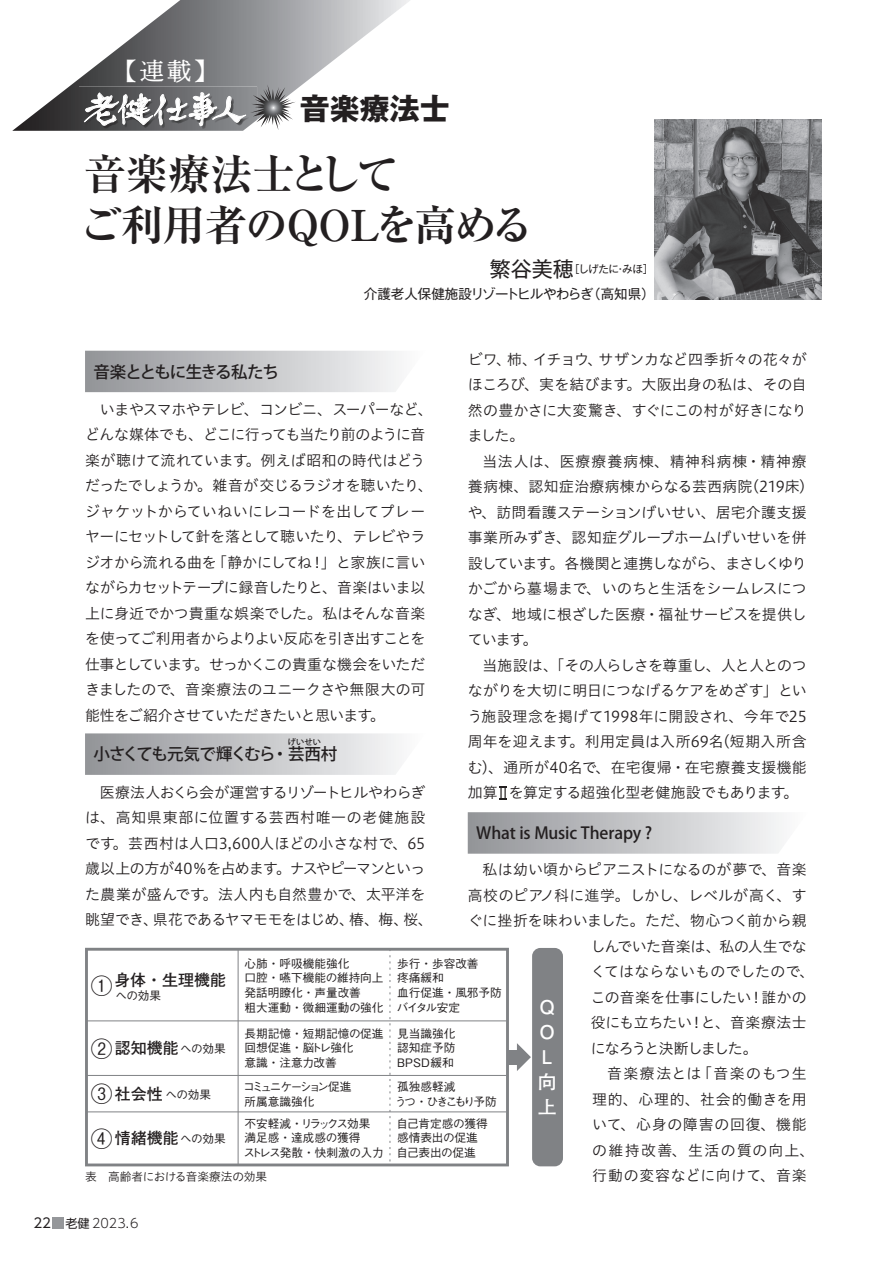
<style>
.page{position:relative;width:893px;height:1263px;background:#fff}
.page>*{position:absolute;margin:0;border:0;box-sizing:border-box;transform-origin:0 0}
.t1{font:700 42.45px/51px "Ryumin Pr 6 N";letter-spacing:-.03em;color:#231f20}
.t2{font:500 36px "P Utayomi Std N";letter-spacing:-.1em;color:#fff}
.t3{font:700 30px "Gothic MB101 Pr 6 N";color:#231f20}
.t4{font:24px "P Shuei N Min Std N L";color:#fff}
.t5{font:500 21.75px/45px "Gothic BBB Pr 6";color:#231f20;text-align:justify}
.t6{font:700 18.9px/25.2px "Futo Go B101 Pr 6";color:#fff}
.t7{font:500 16.5px "Koz Go Pr 6 N";letter-spacing:-.015em;color:#231f20}
.t8{font:500 16.5px "Koz Go Pr 6 N";letter-spacing:-.065em;color:#231f20}
.t9{font:500 16.5px "Koz Go Pr 6 N";letter-spacing:-.07em;color:#231f20}
.t10{font:700 16.05px "Futo Go B101 Pr 6";color:#231f20}
.t11{font:14.85px/25.5px "Hiragino UD Sans Std N W3";letter-spacing:-.01em;color:#231f20;text-align:justify}
.t12{font:14.85px "Hiragino UD Sans Std N W3";letter-spacing:.055em;color:#231f20}
.t13{font:14.85px "Hiragino UD Sans Std N W3";letter-spacing:.015em;color:#231f20}
.t14{font:14.85px "Hiragino UD Sans Std N W3";letter-spacing:.09em;color:#231f20}
.t15{font:14.85px "Hiragino UD Sans Std N W3";letter-spacing:.05em;color:#231f20}
.t16{font:14.85px "Hiragino UD Sans Std N W3";letter-spacing:.085em;color:#231f20}
.t17{font:14.85px "Hiragino UD Sans Std N W3";letter-spacing:-.08em;color:#231f20}
.t18{font:13.5px "Gothic MB101 Pr 6 N";letter-spacing:-.015em;color:#231f20}
.t19{font:300 12.75px "UD Shin Go Pr 6 N";color:#231f20}
.t20{font:500 11.7px/14.5px "Gothic BBB Pr 6";color:#231f20}
.t21{font:500 11.7px/14.5px "Gothic BBB Pr 6";letter-spacing:-.03em;color:#231f20}
.t22{font:500 11.7px/14.5px "Gothic BBB Pr 6";letter-spacing:-.02em;color:#231f20}
.t23{font:500 11.7px/14.5px "Gothic BBB Pr 6";letter-spacing:-.105em;color:#231f20}
.t24{font:11.7px "Hiragino UD Sans Std N W3";letter-spacing:-.02em;color:#231f20}
.t25{font:500 11.7px/14.5px "Gothic BBB Pr 6";letter-spacing:-.14em;color:#231f20}
.t26{font:10.5px "Gothic MB101 Pr 6 N";letter-spacing:-.035em;color:#231f20}
.t27{font:500 8.25px "Koz Go Pr 6 N";color:#231f20}
.s1{font-size:21px}
.s2{font-family:"Gothic BBB Pr 6";font-weight:500;font-size:11.7px}
.s3{font-family:"Futo Go B101 Pr 6";font-weight:700;font-size:16.05px}
.s4{font-weight:400;font-size:13.35px}
.s5{font-weight:400;font-size:12.15px}
</style>
<div class="page">
<svg style="left:12px;top:0;width:398px;height:131px"></svg>
<img style="left:79px;top:86px;width:178px;height:45px">
<svg style="left:84px;top:84px;width:212px;height:46px;background:#818284"></svg>
<img style="left:655px;top:119px;width:166px;height:181px">
<div style="left:53px;top:1218px;width:11px;height:11px;background:#95979a"></div>
<svg style="left:85px;top:351px;width:314px;height:41px;background:#c2c3c6"></svg>
<svg style="left:85px;top:733px;width:314px;height:42px;background:#c3c4c6"></svg>
<svg style="left:468px;top:812px;width:314px;height:42px;background:#c3c4c6"></svg>
<svg style="left:85px;top:948px;width:424px;height:218px"></svg>
<div style="left:532px;top:948px;width:31px;height:218px;background:#808285;border-radius:8px"></div>
<div style="left:508px;top:1050px;width:10px;height:14px;background:#808285"></div>
<svg style="left:517px;top:1043px;width:14px;height:28px"></svg>
<hr style="left:87px;top:1020px;width:419px;height:1px;background:#808285">
<hr style="left:87px;top:1075px;width:419px;height:1px;background:#808285">
<hr style="left:87px;top:1111px;width:419px;height:1px;background:#808285">
<hr style="left:238px;top:949px;width:1px;height:215px;background:#808285">
<svg style="left:390px;top:949px;width:1px;height:215px"></svg>
<h3 class="t4" style="left:113px;top:54px;width:107px">【連載】</h3>
<h2 class="t2" style="left:84px;top:81px;width:166px">老健仕事人</h2>
<h3 class="t3" style="left:300px;top:84px;width:152px">音楽療法士</h3>
<h1 class="t1" style="left:79px;top:146px;width:456px">音楽療法士として<br>ご利用者のQOLを高める</h1>
<p class="t26" style="left:490px;top:260px;width:165px"><span class="s1">繁谷美穂</span>［しげたに・みほ］</p>
<p class="t18" style="left:364px;top:282px;width:292px">介護老人保健施設リゾートヒルやわらぎ（高知県）</p>
<p class="t11" style="left:468px;top:346px;width:341px">ビワ、柿、イチョウ、サザンカなど四季折々の花々がほころび、実を結びます。大阪出身の私は、その自然の豊かさに大変驚き、すぐにこの村が好きになりました。</p>
<p class="t11" style="left:468px;top:448px;width:341px;text-indent:15px">当法人は、医療療養病棟、精神科病棟・精神療養病棟、認知症治療病棟からなる芸西病院(219床)や、訪問看護ステーションげいせい、居宅介護支援事業所みずき、認知症グループホームげいせいを併設しています。各機関と連携しながら、まさしくゆりかごから墓場まで、いのちと生活をシームレスにつなぎ、地域に根ざした医療・福祉サービスを提供しています。</p>
<p class="t11" style="left:468px;top:652px;width:341px;text-indent:15px">当施設は、「その人らしさを尊重し、人と人とのつながりを大切に明日につなげるケアをめざす」という施設理念を掲げて1998年に開設され、今年で25周年を迎えます。利用定員は入所69名(短期入所含む)、通所が40名で、在宅復帰・在宅療養支援機能加算Ⅱを算定する超強化型老健施設でもあります。</p>
<p class="t9" style="left:94px;top:362px;width:187px">音楽とともに生きる私たち</p>
<p class="t11" style="left:85px;top:396px;width:349px;text-align:left;text-indent:15px">いまやスマホやテレビ、コンビニ、スーパーなど、どんな媒体でも、どこに行っても当たり前のように音楽が聴けて流れています。例えば昭和の時代はどうだったでしょうか。雑音が交じるラジオを聴いたり、ジャケットからていねいにレコードを出してプレーヤーにセットして針を落として聴いたり、テレビやラジオから流れる曲を「静かにしてね！」と家族に言いながらカセットテープに録音したりと、音楽はいま以上に身近でかつ貴重な娯楽でした。私はそんな音楽を使ってご利用者からよりよい反応を引き出すことを仕事としています。せっかくこの貴重な機会をいただきましたので、音楽療法のユニークさや無限大の可能性をご紹介させていただきたいと思います。</p>
<p class="t27" style="left:288px;top:737px;width:34px">げいせい</p>
<p class="t8" style="left:94px;top:745px;width:245px">小さくても元気で輝くむら・芸西村</p>
<p class="t11" style="left:85px;top:778px;width:349px;text-align:center">医療法人おくら会が運営するリゾートヒルやわらぎ<br>は、高知県東部に位置する芸西村唯一の老健施設です。芸西村は人口3,600人ほどの小さな村で、65歳以上の方が40％を占めます。ナスやピーマンといった農業が盛んです。法人内も自然豊かで、太平洋を眺望でき、県花であるヤマモモをはじめ、椿、梅、桜、</p>
<p class="t7" style="left:476px;top:824px;width:177px">What is Music Therapy ?</p>
<p class="t11" style="left:483px;top:856px;width:326px">私は幼い頃からピアニストになるのが夢で、音楽</p>
<p class="t11" style="left:468px;top:881px;width:341px">高校のピアノ科に進学。しかし、レベルが高く、す</p>
<p class="t11" style="left:468px;top:907px;width:340px">ぐに挫折を味わいました。ただ、物心つく前から親</p>
<p class="t11" style="left:591px;top:932px;width:217px">しんでいた音楽は、私の人生でな</p>
<p class="t13" style="left:591px;top:960px;width:225px">くてはならないものでしたので、</p>
<p class="t11" style="left:591px;top:983px;width:217px">この音楽を仕事にしたい！誰かの</p>
<p class="t11" style="left:591px;top:1009px;width:218px">役にも立ちたい！と、音楽療法士</p>
<p class="t17" style="left:591px;top:1037px;width:169px">になろうと決断しました。</p>
<p class="t16" style="left:607px;top:1062px;width:201px">音楽療法とは「音楽のもつ生</p>
<p class="t12" style="left:592px;top:1088px;width:216px">理的、心理的、社会的働きを用</p>
<p class="t12" style="left:592px;top:1113px;width:216px">いて、心身の障害の回復、機能</p>
<p class="t14" style="left:592px;top:1139px;width:223px">の維持改善、生活の質の向上、</p>
<p class="t15" style="left:592px;top:1164px;width:216px">行動の変容などに向けて、音楽</p>
<p class="t20" style="left:245px;top:955px;width:141px">心肺・呼吸機能強化<br>口腔・嚥下機能の維持向上発話明瞭化・声量改善<br>粗大運動・微細運動の強化</p>
<p class="t20" style="left:397px;top:955px;width:107px">歩行・歩容改善<br>疼痛緩和<br>血行促進・風邪予防バイタル安定</p>
<p class="t20" style="left:245px;top:1025px;width:141px">長期記憶・短期記憶の促進回想促進・脳トレ強化<br>意識・注意力改善</p>
<p class="t20" style="left:397px;top:1025px;width:60px;text-align:justify">見当識強化認知症予防BPSD緩和</p>
<p class="t10" style="left:114px;top:967px;width:113px">身体・生理機能</p>
<h3 class="t5" style="left:91px;top:962px;width:23px">①</h3>
<p class="t20" style="left:116px;top:987px;width:47px">への効果</p>
<p class="t6" style="left:538px;top:993px;width:20px">Q<br>O<br>L向上</p>
<h3 class="t5" style="left:91px;top:1024px;width:23px">②<br>③<br>④</h3>
<p class="t10" style="left:115px;top:1035px;width:113px">認知機能<span class="s2">への効果</span></p>
<p class="t20" style="left:115px;top:1086px;width:98px"><span class="s3">社会性</span>への効果</p>
<p class="t10" style="left:115px;top:1125px;width:113px">情緒機能<span class="s2">への効果</span></p>
<p class="t23" style="left:243px;top:1078px;width:110px">コミュニケーション促進所属意識強化</p>
<p class="t25" style="left:395px;top:1078px;width:103px">孤独感軽減<br>うつ・ひきこもり予防</p>
<p class="t21" style="left:244px;top:1115px;width:142px">不安軽減・リラックス効果満足感・達成感の獲得<br>ストレス発散・快刺激の入力</p>
<p class="t22" style="left:396px;top:1115px;width:93px">自己肯定感の獲得感情表出の促進自己表出の促進</p>
<p class="t24" style="left:85px;top:1167px;width:184px">表　高齢者における音楽療法の効果</p>
<p class="t19" style="left:33px;top:1213px;width:107px"><span class="s4">22</span> <span class="s5">老健</span> 2023.6</p>
</div>
